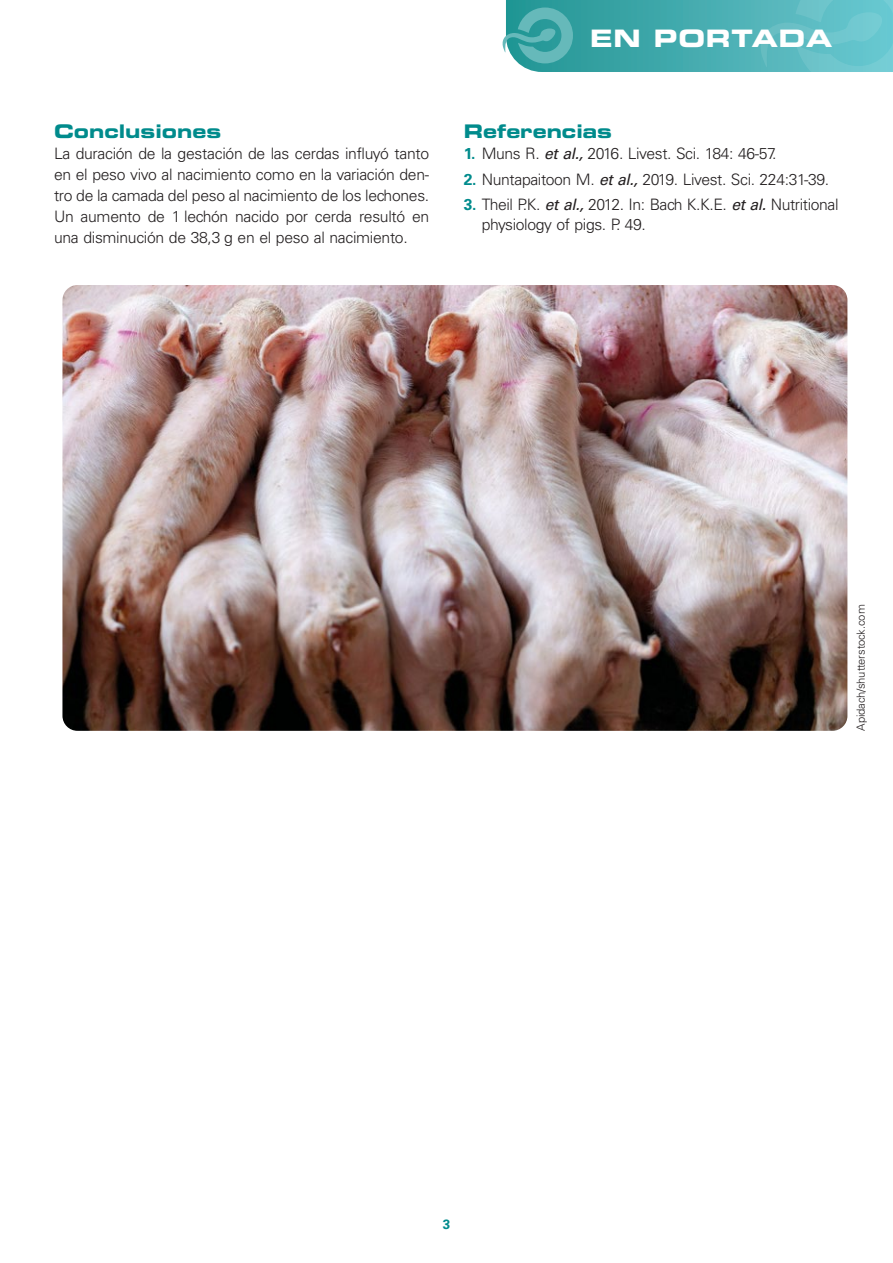
<style>
.page{position:relative;width:893px;height:1263px;background:#fff}
.page>*{position:absolute;margin:0;border:0;box-sizing:border-box;transform-origin:0 0}
.t1{font:24px "Eurostile LT Std Bold Ex 2";letter-spacing:.03em;color:#fff}
.MSD_Apartado_1{font:18.75px "Eurostile LT Std Bold Ex 2";color:#008b8c}
.MSD_Texto_normal{font:300 15.75px/21px "Univers LT Std";letter-spacing:-.025em;color:#231f20}
.t2{font:700 13.5px "Univers LT Std";color:#008b8c}
.MSD_Fuente_foto{font:300 11.25px "Univers LT Std";letter-spacing:-.01em;color:#231f20}
.s1{font-weight:700;color:#008b8c}
.s2{font-weight:400;font-style:italic}
</style>
<div class="page">
<img style="left:62px;top:285px;width:785px;height:446px">
<svg style="left:503px;top:0;width:390px;height:72px;background:#4fb1b5"></svg>
<p class="MSD_Apartado_1" style="left:54px;top:118px;width:169px">Conclusiones</p>
<p class="MSD_Texto_normal" style="left:54px;top:143px;width:377px;text-align:justify">La duración de la gestación de las cerdas influyó tanto en el peso vivo al nacimiento como en la variación den&shy;tro de la camada del peso al nacimiento de los lechones.<br>Un aumento de 1 lechón nacido por cerda resultó en una disminución de 38,3 g en el peso al nacimiento.</p>
<h1 class="t1" style="left:590px;top:22px;width:244px">EN PORTADA</h1>
<p class="MSD_Apartado_1" style="left:464px;top:118px;width:150px">Referencias</p>
<p class="MSD_Texto_normal" style="left:464px;top:143px;width:314px"><span class="s1">1.</span> Muns R. <span class="s2">et al.,</span> 2016. Livest. Sci. 184: 46-57.</p>
<p class="MSD_Texto_normal" style="left:464px;top:168px;width:367px"><span class="s1">2.</span> Nuntapaitoon M. <span class="s2">et al.,</span> 2019. Livest. Sci. 224:31-39.</p>
<p class="MSD_Texto_normal" style="left:482px;top:195px;width:358px;line-height:19.5px;text-indent:-18px"><span class="s1">3.</span> Theil P.K. <span class="s2">et al.,</span> 2012. In: Bach K.K.E. <span class="s2">et al.</span> Nutritional physiology of pigs. P. 49.</p>
<p class="MSD_Fuente_foto" style="left:854px;top:731px;width:128px;rotate:-90deg">Apidach/shutterstock.com</p>
<p class="t2" style="left:443px;top:1217px;width:9px">3</p>
</div>
